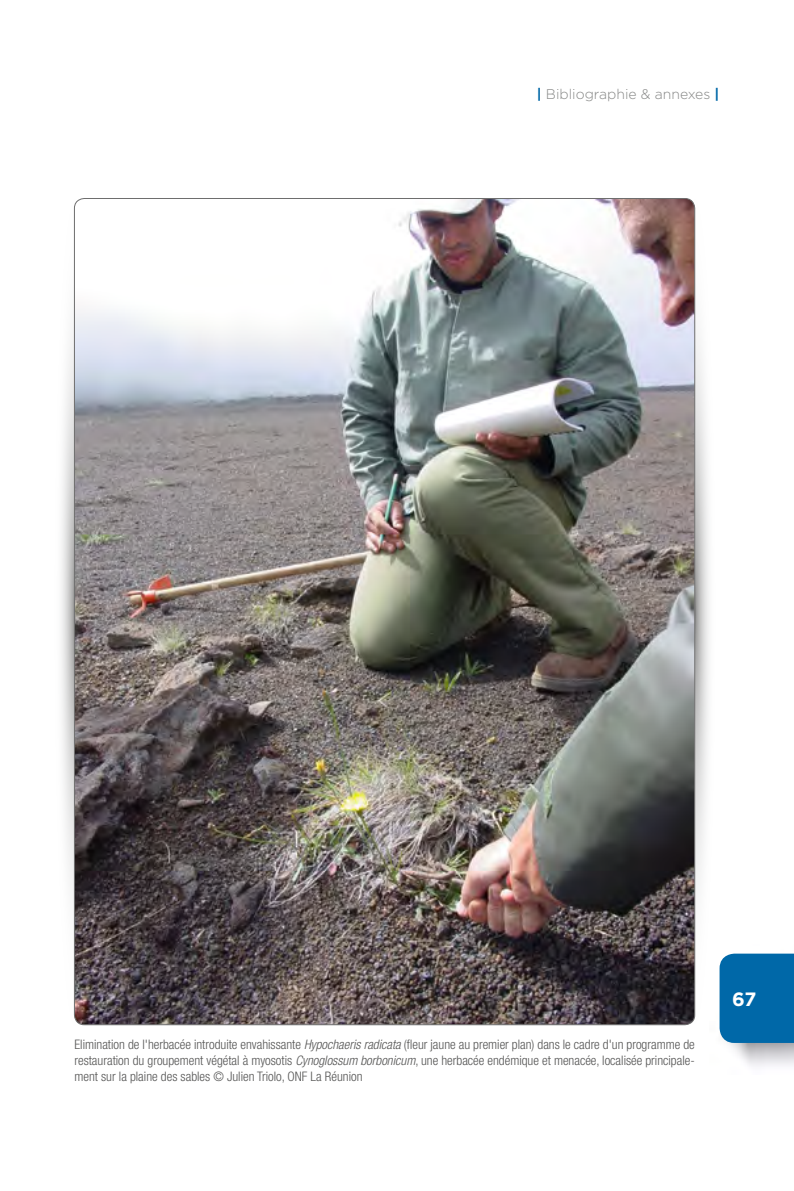
<style>
.page{position:relative;width:794px;height:1191px;background:#fff}
.page>*{position:absolute;margin:0;border:0;box-sizing:border-box;transform-origin:0 0}
.t1{font:700 19.25px "Gotham";color:#fff}
.t2{font:300 14px "Gotham";color:#868786}
.t3{font:300 condensed 13.12px/15.8px "Helvetica Neue LT Com";color:#565655;text-align:justify}
.s1{font-weight:700;color:#0068a8}
.s2{font-style:italic}
</style>
<div class="page">
<svg style="left:694px;top:204px;width:100px;height:839px"></svg>
<svg style="left:61px;top:209px;width:13px;height:806px"></svg>
<img style="left:74px;top:198px;width:620px;height:826px">
<p class="t2" style="left:537px;top:85px;width:184px"><span class="s1">|</span> Bibliographie &amp; annexes <span class="s1">|</span></p>
<p class="t3" style="left:74px;top:1036px;width:622px">Elimination de l'herbacée introduite envahissante <span class="s2">Hypochaeris radicata</span> (fleur jaune au premier plan) dans le cadre d'un programme de restauration du groupement végétal à myosotis <span class="s2">Cynoglossum borbonicum</span>, une herbacée endémique et menacée, localisée principale&shy;ment sur la plaine des sables © Julien Triolo, ONF La Réunion</p>
<h1 class="t1" style="left:732px;top:986px;width:26px">67</h1>
</div>
